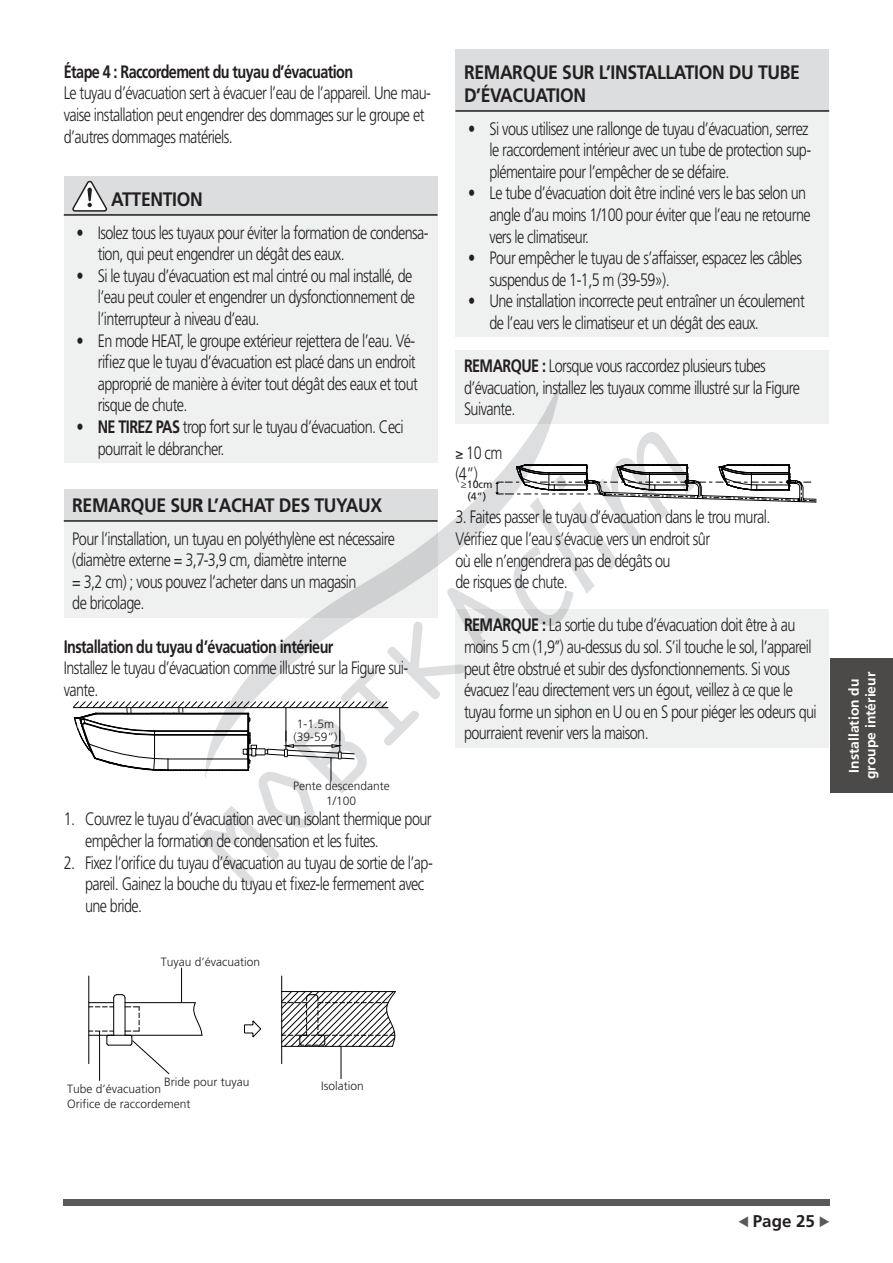
<style>
.page{position:relative;width:893px;height:1263px;background:#fff}
.page>*{position:absolute;margin:0;border:0;box-sizing:border-box;transform-origin:0 0}
.t1{font:700 19.5px/23.4px "Frutiger";letter-spacing:-.02em;color:#231f20;scale:.9 1}
.t2{font:300 18px/21.6px "Frutiger";letter-spacing:-.04em;color:#231f20;scale:.8 1}
.t3{font:700 18px "Frutiger";letter-spacing:-.04em;color:#231f20;scale:.8 1}
.t4{font:700 16.95px "Frutiger";color:#231f20}
.t5{font:700 13.8px/16.6px "Frutiger";color:#fff;text-align:center}
.t6{font:300 12px/14.4px "Frutiger";color:#231f20}
.t7{font:10.5px/12.6px "Frutiger";color:#231f20;text-align:center}
.s1{font-weight:700}
.s2{font-family:"Frutiger LT Std"}
</style>
<div class="page">
<div style="left:64px;top:1199px;width:766px;height:6px;background:#5a5858"></div>
<hr style="left:341px;top:1047px;width:1px;height:32px;background:#000">
<hr style="left:88px;top:976px;width:1px;height:88px;background:#000">
<svg style="left:282px;top:991px;width:114px;height:56px"></svg>
<svg style="left:89px;top:967px;width:172px;height:114px"></svg>
<hr style="left:281px;top:976px;width:1px;height:88px;background:#000">
<div style="left:830px;top:658px;width:63px;height:135px;background:#4c4949"></div>
<div style="left:64px;top:176px;width:373px;height:47px;background:#dbddde"></div>
<hr style="left:64px;top:214px;width:373px;height:2px;background:#231f20">
<div style="left:64px;top:216px;width:373px;height:52px;background:#eff0f0"></div>
<div style="left:64px;top:259px;width:373px;height:74px;background:#eff0f0"></div>
<div style="left:64px;top:324px;width:373px;height:95px;background:#eff0f0"></div>
<div style="left:64px;top:410px;width:373px;height:53px;background:#eff0f0"></div>
<hr style="left:64px;top:520px;width:373px;height:2px;background:#231f20">
<div style="left:64px;top:587px;width:373px;height:30px;background:#eff0f0"></div>
<svg style="left:72px;top:181px;width:36px;height:31px"></svg>
<div style="left:455px;top:49px;width:374px;height:70px;background:#dbddde"></div>
<hr style="left:455px;top:110px;width:374px;height:2px;background:#231f20">
<div style="left:455px;top:112px;width:374px;height:74px;background:#eff0f0"></div>
<div style="left:455px;top:177px;width:374px;height:74px;background:#eff0f0"></div>
<div style="left:455px;top:242px;width:374px;height:52px;background:#eff0f0"></div>
<div style="left:455px;top:285px;width:374px;height:52px;background:#eff0f0"></div>
<div style="left:455px;top:350px;width:374px;height:74px;background:#eff0f0"></div>
<div style="left:455px;top:609px;width:374px;height:139px;background:#eff0f0"></div>
<svg style="left:72px;top:432px;width:745px;height:453px"></svg>
<svg style="left:203px;top:378px;width:358px;height:401px"></svg>
<p class="t3" style="left:64px;top:61px;width:363px">Étape 4 : Raccordement du tuyau d’évacuation</p>
<p class="t2" style="left:64px;top:82px;width:460px">Le tuyau d’évacuation sert à évacuer l’eau de l’appareil. Une mau&shy;vaise installation peut engendrer des dommages sur le groupe et d’autres dommages matériels.</p>
<p class="t1" style="left:111px;top:188px;width:103px">ATTENTION</p>
<p class="t2" style="left:98px;top:221px;width:415px;text-indent:-21px">• Isolez tous les tuyaux pour éviter la formation de condensa&shy;tion, qui peut engendrer un dégât des eaux.</p>
<p class="t2" style="left:98px;top:265px;width:398px;text-indent:-21px">• Si le tuyau d’évacuation est mal cintré ou mal installé, de l’eau peut couler et engendrer un dysfonctionnement de l’interrupteur à niveau d’eau.</p>
<p class="t2" style="left:98px;top:329px;width:402px;text-indent:-21px">• En mode HEAT, le groupe extérieur rejettera de l’eau. Vé&shy;rifiez que le tuyau d’évacuation est placé dans un endroit approprié de manière à éviter tout dégât des eaux et tout risque de chute.</p>
<p class="t2" style="left:98px;top:416px;width:384px;text-indent:-21px">• <span class="s1">NE TIREZ PAS</span> trop fort sur le tuyau d’évacuation. Ceci pourrait le débrancher.</p>
<p class="t1" style="left:72px;top:494px;width:346px">REMARQUE SUR L’ACHAT DES TUYAUX</p>
<p class="t2" style="left:72px;top:527px;width:405px">Pour l’installation, un tuyau en polyéthylène est nécessaire (diamètre externe = 3,7-3,9 cm, diamètre interne<br>= 3,2 cm) ; vous pouvez l’acheter dans un magasin<br>de bricolage.</p>
<p class="t3" style="left:64px;top:636px;width:339px">Installation du tuyau d’évacuation intérieur</p>
<p class="t2" style="left:64px;top:657px;width:432px">Installez le tuyau d’évacuation comme illustré sur la Figure sui&shy;vante.</p>
<p class="t6" style="left:294px;top:717px;width:46px;line-height:12.9px">1-1.5m (39-59”)</p>
<p class="t6" style="left:293px;top:778px;width:98px;text-align:center">Pente descendante<br>1/100</p>
<p class="t2" style="left:85px;top:808px;width:435px;text-indent:-21px">1. Couvrez le tuyau d’évacuation avec un isolant thermique pour empêcher la formation de condensation et les fuites.</p>
<p class="t2" style="left:85px;top:851px;width:436px;text-indent:-21px">2. Fixez l’orifice du tuyau d’évacuation au tuyau de sortie de l’ap&shy;pareil. Gainez la bouche du tuyau et fixez-le fermement avec une bride.</p>
<p class="t6" style="left:161px;top:954px;width:101px">Tuyau d’évacuation</p>
<p class="t1" style="left:464px;top:60px;width:375px">REMARQUE SUR L’INSTALLATION DU TUBE<br>D’ÉVACUATION</p>
<p class="t2" style="left:489px;top:118px;width:404px;text-indent:-21px">• Si vous utilisez une rallonge de tuyau d’évacuation, serrez le raccordement intérieur avec un tube de protection sup&shy;plémentaire pour l’empêcher de se défaire.</p>
<p class="t2" style="left:489px;top:182px;width:403px;text-indent:-21px">• Le tube d’évacuation doit être incliné vers le bas selon un angle d’au moins 1/100 pour éviter que l’eau ne retourne vers le climatiseur.</p>
<p class="t2" style="left:489px;top:247px;width:392px;text-indent:-21px">• Pour empêcher le tuyau de s’affaisser, espacez les câbles suspendus de 1-1,5 m (39-59»).</p>
<p class="t2" style="left:489px;top:290px;width:396px;text-indent:-21px">• Une installation incorrecte peut entraîner un écoulement de l’eau vers le climatiseur et un dégât des eaux.</p>
<p class="t2" style="left:464px;top:355px;width:422px"><span class="s1">REMARQUE :</span> Lorsque vous raccordez plusieurs tubes d’évacuation, installez les tuyaux comme illustré sur la Figure<br>Suivante.</p>
<p class="t2" style="left:455px;top:442px;width:60px">≥ 10 cm (4”)</p>
<p class="t2" style="left:455px;top:506px;width:395px">3. Faites passer le tuyau d’évacuation dans le trou mural.<br>Vérifiez que l’eau s’évacue vers un endroit sûr<br>où elle n’engendrera pas de dégâts ou<br>de risques de chute.</p>
<p class="t2" style="left:464px;top:614px;width:442px"><span class="s1">REMARQUE :</span> La sortie du tube d’évacuation doit être à au moins 5 cm (1,9’’) au-dessus du sol. S’il touche le sol, l’appareil peut être obstrué et subir des dysfonctionnements. Si vous évacuez l’eau directement vers un égout, veillez à ce que le tuyau forme un siphon en U ou en S pour piéger les odeurs qui pourraient revenir vers la maison.</p>
<p class="t7" style="left:461px;top:478px;width:33px"><span class="s2">≥</span>10cm (4”)</p>
<p class="t5" style="left:846px;top:779px;width:109px;rotate:-90deg">Installation du groupe intérieur</p>
<p class="t6" style="left:164px;top:1075px;width:87px">Bride pour tuyau</p>
<p class="t6" style="left:321px;top:1079px;width:44px">Isolation</p>
<p class="t6" style="left:67px;top:1082px;width:125px">Tube d’évacuation<br>Orifice de raccordement</p>
<p class="t4" style="left:753px;top:1211px;width:64px">Page 25</p>
</div>
